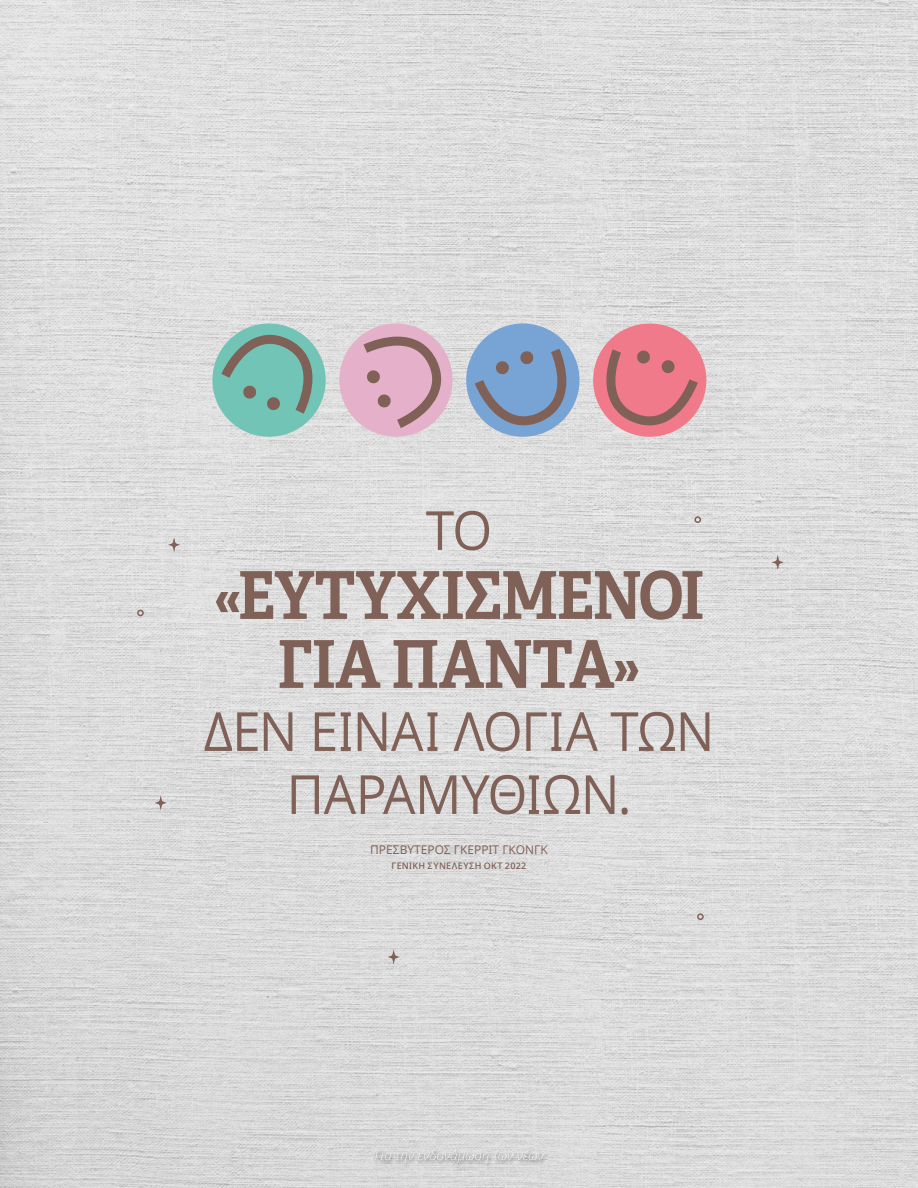
<style>
.page{position:relative;width:918px;height:1188px;background:#fff}
.page>*{position:absolute;margin:0;border:0;box-sizing:border-box;transform-origin:0 0}
.t1{font:700 66px/69px "Helam Slablds Lat";letter-spacing:-.02em;color:#806157;text-align:center;scale:.9 1}
.t2{font:54px/63px "Dots Solidlds Lat";letter-spacing:-.025em;color:#806157;text-align:center;scale:.95 1}
.t3{font:12px "Dots Solidlds Lat";color:#806157}
.t4{font:600 9px "Dots Solidlds Lat";letter-spacing:.035em;color:#806157}
</style>
<div class="page">
<img style="left:0;top:0;width:918px;height:1188px">
<img style="left:373px;top:1149px;width:175px;height:20px">
<img style="left:375px;top:1149px;width:169px;height:14px">
<svg style="left:204px;top:316px;width:510px;height:129px;background:#bcb3bc"></svg>
<svg style="left:155px;top:795px;width:12px;height:15px"></svg>
<svg style="left:168px;top:537px;width:12px;height:15px"></svg>
<svg style="left:772px;top:555px;width:12px;height:15px"></svg>
<svg style="left:388px;top:949px;width:12px;height:16px"></svg>
<svg style="left:694px;top:516px;width:7px;height:7px"></svg>
<svg style="left:697px;top:913px;width:7px;height:7px"></svg>
<svg style="left:137px;top:610px;width:7px;height:6px"></svg>
<p class="t2" style="left:426px;top:499px;width:71px">ΤΟ</p>
<p class="t1" style="left:214px;top:560px;width:547px">«ΕΥΤΥΧΙΣΜΕΝΟΙ<br>ΓΙΑ ΠΑΝΤΑ»</p>
<p class="t2" style="left:204px;top:700px;width:539px">ΔΕΝ ΕΙΝΑΙ ΛΟΓΙΑ ΤΩΝ<br>ΠΑΡΑΜΎΘΙΩΝ.</p>
<p class="t3" style="left:370px;top:841px;width:179px">ΠΡΕΣΒΎΤΕΡΟΣ ΓΚΕΡΡΙΤ ΓΚΟΝΓΚ</p>
<p class="t4" style="left:392px;top:859px;width:136px">ΓΕΝΙΚΉ ΣΥΝΕΛΕΥΣΉ ΟΚΤ 2022</p>
</div>
